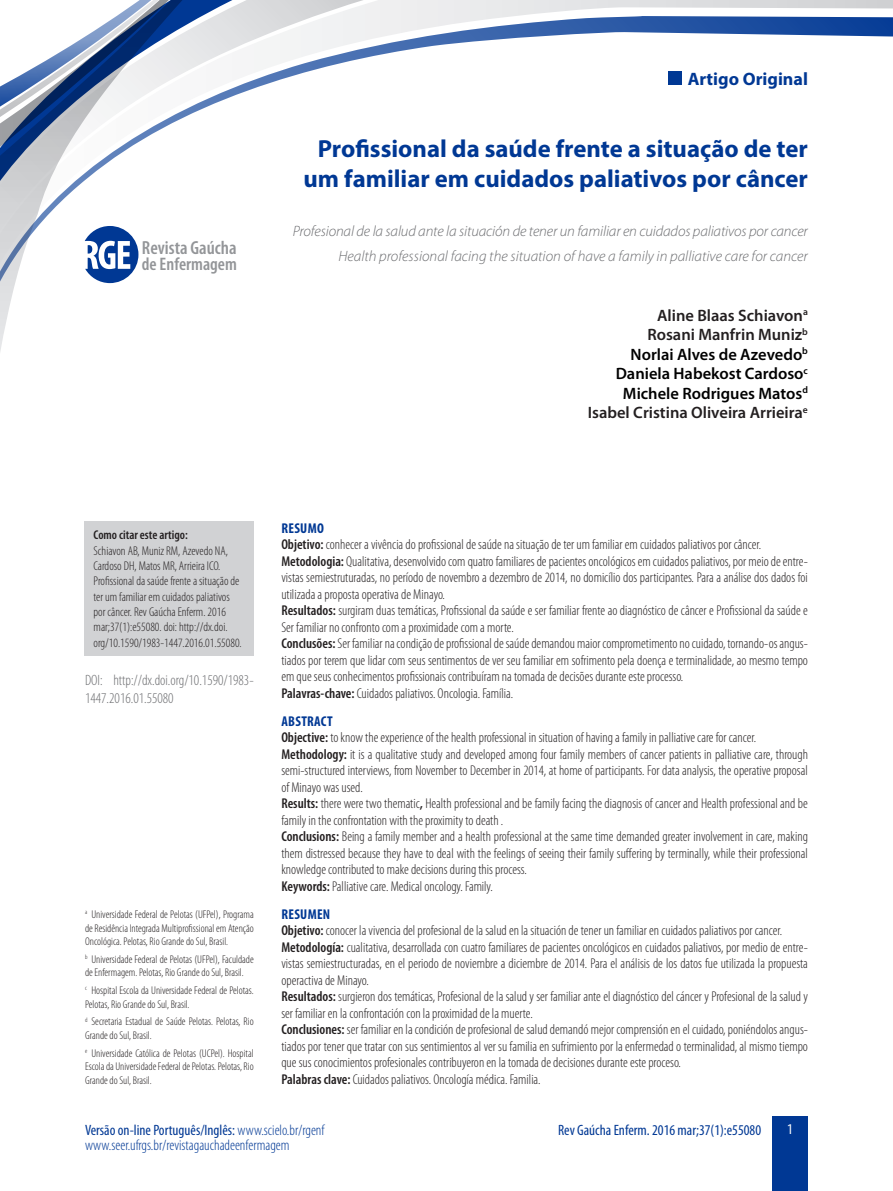
<style>
.page{position:relative;width:893px;height:1191px;background:#fff}
.page>*{position:absolute;margin:0;border:0;box-sizing:border-box;transform-origin:0 0}
.título1{font:700 24.75px/29.7px "Myriad Pro";color:#003894;text-align:center}
.t1{font:600 condensed 19.05px "Myriad Pro";color:#939598}
.t2{font:600 condensed 18.15px "Myriad Pro";color:#939598}
.t3{font:700 18px "Myriad Pro";color:#003894}
.autores{font:600 16.5px "Myriad Pro";color:#231f20}
.autores-2{font:600 16.5px "Myriad Pro";color:#000}
.título2{font:italic 300 15px "Myriad Pro";letter-spacing:-.01em;color:#6c6d70}
.t4{font:condensed 15px "Myriad Pro";color:#003894}
.DOI{font:300 condensed 15px/18px "Myriad Pro";color:#6c6d70}
.t5{font:300 condensed 15px "Myriad Pro";color:#003894}
.t6{font:condensed 15px "Myriad Pro";color:#fff}
.resumo_texto{font:300 condensed 14.25px/16.5px "Myriad Pro";color:#231f20;text-align:justify}
.resumo_título{font:700 condensed 14.25px "Myriad Pro";letter-spacing:.02em;color:#003894}
.como_citar_texto{font:300 condensed 12.75px/15.3px "Myriad Pro";color:#231f20}
.como_citar_título{font:600 condensed 12.75px "Myriad Pro";color:#231f20}
.rodapé{font:300 condensed 11.25px/13.5px "Myriad Pro";color:#231f20}
.s1{font-weight:600}
.s2{font-weight:300}
</style>
<div class="page">
<div style="left:772px;top:1116px;width:36px;height:75px;background:#003894"></div>
<svg style="left:202px;top:0;width:691px;height:109px"></svg>
<svg style="left:0;top:0;width:202px;height:352px"></svg>
<svg style="left:85px;top:226px;width:53px;height:57px"></svg>
<div style="left:85px;top:521px;width:169px;height:134px;background:#d1d2d4"></div>
<div style="left:668px;top:72px;width:14px;height:13px;background:#003894"></div>
<h2 class="t1" style="left:142px;top:237px;width:96px">Revista Gaúcha</h2>
<p class="t2" style="left:142px;top:254px;width:96px">de Enfermagem</p>
<p class="t3" style="left:688px;top:67px;width:122px">Artigo Original</p>
<p class="título1" style="left:304px;top:133px;width:506px">Profissional da saúde frente a situação de ter um familiar em cuidados paliativos por câncer</p>
<p class="título2" style="left:293px;top:223px;width:517px">Profesional de la salud ante la situación de tener un familiar en cuidados paliativos por cancer</p>
<p class="título2" style="left:338px;top:248px;width:471px">Health professional facing the situation of have a family in palliative care for cancer</p>
<p class="autores" style="left:657px;top:306px;width:152px">Aline Blaas Schiavon<sup>a</sup></p>
<p class="autores" style="left:647px;top:325px;width:162px">Rosani Manfrin Muniz<sup>b</sup></p>
<p class="autores-2" style="left:631px;top:345px;width:179px">Norlai Alves de Azevedo<sup>b</sup></p>
<p class="autores-2" style="left:616px;top:364px;width:194px">Daniela Habekost Cardoso<sup>c</sup></p>
<p class="autores-2" style="left:623px;top:384px;width:187px">Michele Rodrigues Matos<sup>d</sup></p>
<p class="autores" style="left:588px;top:403px;width:222px">Isabel Cristina Oliveira Arrieira<sup>e</sup></p>
<p class="como_citar_título" style="left:94px;top:528px;width:96px">Como citar este artigo:</p>
<p class="como_citar_texto" style="left:94px;top:543px;width:150px">Schiavon AB, Muniz RM, Azevedo NA, Cardoso DH, Matos MR, Arrieira ICO.<br>Profissional da saúde frente a situação de ter um familiar em cuidados paliativos por câncer. Rev Gaúcha Enferm. 2016 mar;37(1):e55080. doi: http://dx.doi. org/10.1590/1983-1447.2016.01.55080.</p>
<p class="DOI" style="left:85px;top:671px;width:170px">DOI: http://dx.doi.org/10.1590/1983-<br>1447.2016.01.55080</p>
<p class="rodapé" style="left:85px;top:908px;width:170px;text-align:justify"><sup>a</sup> Universidade Federal de Pelotas (UFPel), Programa de Residência Integrada Multiprofissional em Atenção Oncológica. Pelotas, Rio Grande do Sul, Brasil.</p>
<p class="rodapé" style="left:85px;top:952px;width:170px"><sup>b</sup> Universidade Federal de Pelotas (UFPel), Faculdade de Enfermagem. Pelotas, Rio Grande do Sul, Brasil.</p>
<p class="rodapé" style="left:85px;top:984px;width:170px"><sup>c</sup> Hospital Escola da Universidade Federal de Pelotas.<br>Pelotas, Rio Grande do Sul, Brasil.</p>
<p class="rodapé" style="left:85px;top:1015px;width:170px"><sup>d</sup> Secretaria Estadual de Saúde Pelotas. Pelotas, Rio<br>Grande do Sul, Brasil.</p>
<p class="rodapé" style="left:85px;top:1046px;width:170px;text-align:justify"><sup>e</sup> Universidade Católica de Pelotas (UCPel). Hospital Escola da Universidade Federal de Pelotas. Pelotas, Rio Grande do Sul, Brasil.</p>
<p class="resumo_título" style="left:281px;top:520px;width:44px">RESUMO</p>
<p class="resumo_texto" style="left:281px;top:537px;width:481px"><span class="s1">Objetivo:</span> conhecer a vivência do profissional de saúde na situação de ter um familiar em cuidados paliativos por câncer.</p>
<p class="resumo_texto" style="left:281px;top:553px;width:528px"><span class="s1">Metodologia:</span> Qualitativa, desenvolvido com quatro familiares de pacientes oncológicos em cuidados paliativos, por meio de entre&shy;vistas semiestruturadas, no período de novembro a dezembro de 2014, no domicílio dos participantes. Para a análise dos dados foi utilizada a proposta operativa de Minayo.</p>
<p class="resumo_texto" style="left:281px;top:603px;width:528px"><span class="s1">Resultados:</span> surgiram duas temáticas, Profissional da saúde e ser familiar frente ao diagnóstico de câncer e Profissional da saúde e<br>Ser familiar no confronto com a proximidade com a morte.</p>
<p class="resumo_texto" style="left:281px;top:636px;width:528px"><span class="s1">Conclusões:</span> Ser familiar na condição de profissional de saúde demandou maior comprometimento no cuidado, tornando-os angus&shy;tiados por terem que lidar com seus sentimentos de ver seu familiar em sofrimento pela doença e terminalidade, ao mesmo tempo em que seus conhecimentos profissionais contribuíram na tomada de decisões durante este processo.</p>
<p class="resumo_texto" style="left:281px;top:685px;width:233px"><span class="s1">Palavras-chave:</span> Cuidados paliativos. Oncologia. Família.</p>
<p class="resumo_título" style="left:281px;top:713px;width:53px">ABSTRACT</p>
<p class="resumo_texto" style="left:281px;top:729px;width:476px"><span class="s1">Objective:</span> to know the experience of the health professional in situation of having a family in palliative care for cancer.</p>
<p class="resumo_texto" style="left:281px;top:746px;width:528px"><span class="s1">Methodology:</span> it is a qualitative study and developed among four family members of cancer patients in palliative care, through semi-structured interviews, from November to December in 2014, at home of participants. For data analysis, the operative proposal of Minayo was used.</p>
<p class="resumo_texto" style="left:281px;top:795px;width:528px"><span class="s1">Results:</span> there were two thematic<span class="s1">,</span> Health professional and be family facing the diagnosis of cancer and Health professional and be family in the confrontation with the proximity to death .</p>
<p class="resumo_texto" style="left:281px;top:828px;width:528px"><span class="s1">Conclusions:</span> Being a family member and a health professional at the same time demanded greater involvement in care, making them distressed because they have to deal with the feelings of seeing their family suffering by terminally, while their professional knowledge contributed to make decisions during this process.</p>
<p class="resumo_texto" style="left:281px;top:878px;width:213px"><span class="s1">Keywords:</span> Palliative care. Medical oncology. Family.</p>
<p class="resumo_título" style="left:281px;top:906px;width:50px">RESUMEN</p>
<p class="resumo_texto" style="left:281px;top:922px;width:502px"><span class="s1">Objetivo:</span> conocer la vivencia del profesional de la salud en la situación de tener un familiar en cuidados paliativos por cancer.</p>
<p class="resumo_texto" style="left:281px;top:939px;width:528px"><span class="s1">Metodología:</span> cualitativa, desarrollada con cuatro familiares de pacientes oncológicos en cuidados paliativos, por medio de entre&shy;vistas semiestructuradas, en el periodo de noviembre a diciembre de 2014. Para el análisis de los datos fue utilizada la propuesta operactiva de Minayo.</p>
<p class="resumo_texto" style="left:281px;top:988px;width:528px"><span class="s1">Resultados:</span> surgieron dos temáticas, Profesional de la salud y ser familiar ante el diagnóstico del cáncer y Profesional de la salud y ser familiar en la confrontación con la proximidad de la muerte.</p>
<p class="resumo_texto" style="left:281px;top:1021px;width:528px"><span class="s1">Conclusiones:</span> ser familiar en la condición de profesional de salud demandó mejor comprensión en el cuidado, poniéndolos angus&shy;tiados por tener que tratar con sus sentimientos al ver su familia en sufrimiento por la enfermedad o terminalidad, al mismo tiempo que sus conocimientos profesionales contribuyeron en la tomada de decisiones durante este proceso.</p>
<p class="resumo_texto" style="left:281px;top:1071px;width:261px"><span class="s1">Palabras clave:</span> Cuidados paliativos. Oncología médica. Familia.</p>
<p class="t4" style="left:85px;top:1122px;width:241px">Versão on-line Português/Inglês: <span class="s2">www.scielo.br/rgenf</span></p>
<p class="t4" style="left:558px;top:1122px;width:205px">Rev Gaúcha Enferm. 2016 mar;37(1):e55080</p>
<p class="t6" style="left:787px;top:1121px;width:7px">1</p>
<p class="t5" style="left:85px;top:1137px;width:206px">www.seer.ufrgs.br/revistagauchadeenfermagem</p>
</div>
